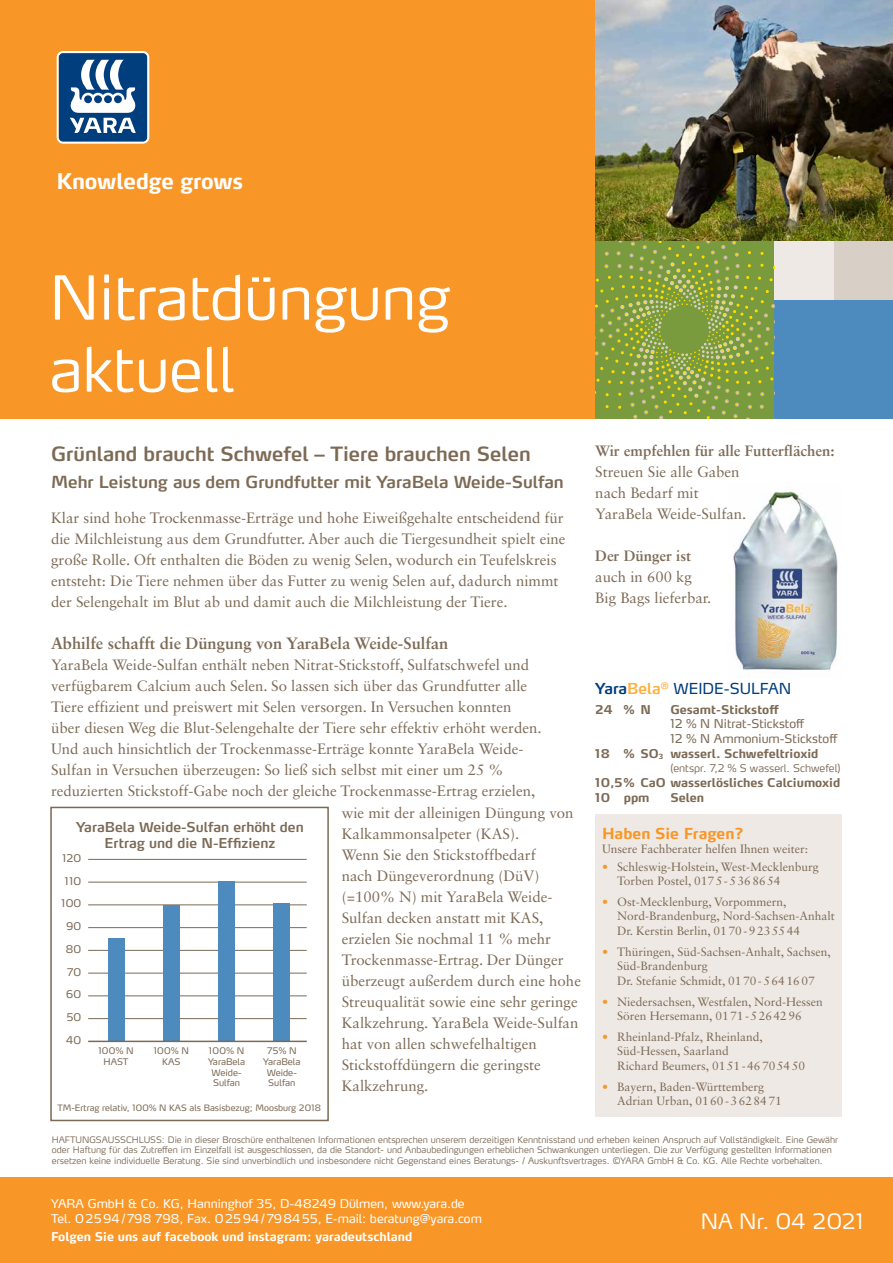
<style>
.page{position:relative;width:893px;height:1263px;background:#fff}
.page>*{position:absolute;margin:0;border:0;box-sizing:border-box;transform-origin:0 0}
.t1{font:300 60px/72px "Yara Max LF";color:#fff}
.t2{font:700 21.3px "Yara Max LF";letter-spacing:-.01em;color:#fff}
.t3{font:300 21px "Yara Max LF";color:#fff}
.t4{font:600 19.5px "Yara Max LF";color:#7c6a55}
.t5{font:600 16.5px "Yara Max LF";color:#7c6a55}
.t6{font:700 16.5px "Sabon LT Std";color:#7c6a55}
.t7{font:15px/21px "Sabon LT Std";color:#7c6a55}
.t8{font:700 15px "Sabon LT Std";color:#7c6a55}
.t9{font:15px "Yara Max LF";color:#003e7e}
.t10{font:700 15px "Yara Max LF";color:#f89728}
.t11{font:600 13.5px/16.2px "Yara Max LF";color:#7c6a55;text-align:center}
.t12{font:12px/14.4px "Sabon LT Std";color:#7c6a55}
.t13{font:12px/14.4px "Yara Max LF";color:#fff}
.t14{font:700 12px/15px "Yara Max LF";color:#7c6a55}
.t15{font:700 12px "Yara Max LF";color:#fff}
.t16{font:12px "Yara Max LF";color:#7c6a55}
.t17{font:300 10.5px "Yara Max LF";color:#7c6a55}
.t18{font:10.5px "Yara Max LF";letter-spacing:.02em;color:#7c6a55}
.t19{font:9px/10.8px "Yara Max LF";color:#7c6a55;text-align:center}
.t20{font:300 8.85px/10.6px "Yara Max LF";color:#7c6a55}
.t21{font:8.7px "Yara Max LF";color:#7c6a55}
.s1{font-weight:600}
.s2{font-weight:600;color:#fbb040}
.s3{color:#f89728}
</style>
<div class="page">
<div style="left:50px;top:807px;width:279px;height:314px;border:2px solid #7c6a55"></div>
<div style="left:0;top:0;width:893px;height:419px;background:#f89728"></div>
<div style="left:0;top:1178px;width:893px;height:85px;background:#f89728"></div>
<div style="left:833px;top:240px;width:60px;height:60px;background:#d8cfc6"></div>
<div style="left:774px;top:240px;width:59px;height:60px;background:#efe9e5"></div>
<div style="left:774px;top:300px;width:119px;height:119px;background:#4d8abe"></div>
<svg style="left:596px;top:240px;width:212px;height:179px"></svg>
<svg style="left:57px;top:51px;width:92px;height:93px;background:#5980a8"></svg>
<img style="left:595px;top:0;width:298px;height:240px">
<img style="left:733px;top:491px;width:105px;height:179px">
<div style="left:595px;top:814px;width:247px;height:303px;background:#efe9e5"></div>
<hr style="left:88px;top:1018px;width:219px;height:1px;background:#7c6a55">
<hr style="left:88px;top:995px;width:219px;height:1px;background:#7c6a55">
<hr style="left:88px;top:973px;width:219px;height:1px;background:#7c6a55">
<hr style="left:88px;top:950px;width:219px;height:1px;background:#7c6a55">
<hr style="left:88px;top:927px;width:219px;height:1px;background:#7c6a55">
<hr style="left:88px;top:905px;width:219px;height:1px;background:#7c6a55">
<hr style="left:88px;top:882px;width:219px;height:1px;background:#7c6a55">
<hr style="left:88px;top:859px;width:219px;height:1px;background:#7c6a55">
<div style="left:108px;top:938px;width:16px;height:103px;background:#4d8abe"></div>
<div style="left:163px;top:905px;width:17px;height:136px;background:#4d8abe"></div>
<div style="left:218px;top:881px;width:17px;height:160px;background:#4d8abe"></div>
<div style="left:273px;top:903px;width:17px;height:138px;background:#4d8abe"></div>
<hr style="left:88px;top:1040px;width:219px;height:2px;background:#7c6a55">
<h2 class="t2" style="left:57px;top:168px;width:188px">Knowledge grows</h2>
<h1 class="t1" style="left:50px;top:261px;width:402px">Nitratdüngung aktuell</h1>
<h3 class="t4" style="left:51px;top:441px;width:481px">Grünland braucht Schwefel – Tiere brauchen Selen</h3>
<p class="t5" style="left:51px;top:471px;width:514px">Mehr Leistung aus dem Grundfutter mit YaraBela Weide-Sulfan</p>
<p class="t7" style="left:51px;top:507px;width:516px">Klar sind hohe Trockenmasse-Erträge und hohe Eiweißgehalte entscheidend für die Milchleistung aus dem Grundfutter. Aber auch die Tiergesundheit spielt eine große Rolle. Oft enthalten die Böden zu wenig Selen, wodurch ein Teufelskreis entsteht: Die Tiere nehmen über das Futter zu wenig Selen auf, dadurch nimmt der Selengehalt im Blut ab und damit auch die Milchleistung der Tiere.</p>
<p class="t6" style="left:51px;top:633px;width:399px">Abhilfe schafft die Düngung von YaraBela Weide-Sulfan</p>
<p class="t7" style="left:51px;top:654px;width:492px">YaraBela Weide-Sulfan enthält neben Nitrat-Stickstoff, Sulfatschwefel und verfügbarem Calcium auch Selen. So lassen sich über das Grundfutter alle Tiere effizient und preiswert mit Selen versorgen. In Versuchen konnten über diesen Weg die Blut-Selengehalte der Tiere sehr effektiv erhöht werden.<br>Und auch hinsichtlich der Trockenmasse-Erträge konnte YaraBela Weide-Sulfan in Versuchen überzeugen: So ließ sich selbst mit einer um 25 % reduzierten Stickstoff-Gabe noch der gleiche Trockenmasse-Ertrag erzielen,</p>
<p class="t11" style="left:76px;top:818px;width:229px">YaraBela Weide-Sulfan erhöht den<br>Ertrag und die N-Effizienz</p>
<p class="t18" style="left:62px;top:851px;width:20px">120</p>
<p class="t18" style="left:65px;top:874px;width:18px">110</p>
<p class="t18" style="left:62px;top:897px;width:21px">100</p>
<p class="t18" style="left:66px;top:920px;width:17px">90</p>
<p class="t18" style="left:66px;top:942px;width:17px">80</p>
<p class="t18" style="left:67px;top:965px;width:16px">70</p>
<p class="t18" style="left:66px;top:988px;width:17px">60</p>
<p class="t18" style="left:67px;top:1011px;width:16px">50</p>
<p class="t18" style="left:66px;top:1033px;width:17px">40</p>
<p class="t19" style="left:98px;top:1045px;width:37px">100% N<br>HAST</p>
<p class="t19" style="left:154px;top:1045px;width:37px">100% N<br>KAS</p>
<p class="t19" style="left:208px;top:1045px;width:39px">100% N<br>YaraBela<br>Weide-<br>Sulfan</p>
<p class="t19" style="left:263px;top:1045px;width:39px">75% N<br>YaraBela<br>Weide-<br>Sulfan</p>
<p class="t21" style="left:57px;top:1103px;width:265px">TM-Ertrag relativ, 100% N KAS als Basisbezug; Moosburg 2018</p>
<p class="t7" style="left:342px;top:802px;width:241px">wie mit der alleinigen Düngung von<br>Kalkammonsalpeter (KAS).<br>Wenn Sie den Stickstoffbedarf<br>nach Düngeverordnung (DüV) (=100% N) mit YaraBela Weide-<br>Sulfan decken anstatt mit KAS, erzielen Sie nochmal 11 % mehr<br>Trockenmasse-Ertrag. Der Dünger überzeugt außerdem durch eine hohe<br>Streuqualität sowie eine sehr geringe<br>Kalkzehrung. YaraBela Weide-Sulfan hat von allen schwefelhaltigen<br>Stickstoffdüngern die geringste<br>Kalkzehrung.</p>
<p class="t8" style="left:595px;top:442px;width:241px">Wir empfehlen für alle Futterflächen:</p>
<p class="t7" style="left:595px;top:461px;width:153px">Streuen Sie alle Gaben nach Bedarf mit<br>YaraBela Weide-Sulfan.</p>
<p class="t8" style="left:595px;top:547px;width:97px">Der Dünger ist</p>
<p class="t7" style="left:595px;top:566px;width:117px">auch in 600 kg<br>Big Bags lieferbar.</p>
<p class="t9" style="left:595px;top:678px;width:197px"><span class="s1">Yara</span><span class="s2">Bela</span><sup>®</sup> WEIDE-SULFAN</p>
<p class="t14" style="left:595px;top:702px;width:57px">24 % N</p>
<p class="t14" style="left:670px;top:702px;width:110px">Gesamt-Stickstoff</p>
<p class="t16" style="left:670px;top:716px;width:135px">12 % N Nitrat-Stickstoff</p>
<p class="t16" style="left:670px;top:731px;width:169px">12 % N Ammonium-Stickstoff</p>
<p class="t14" style="left:595px;top:746px;width:225px">18 % SO<sub>3</sub> wasserl. Schwefeltrioxid</p>
<p class="t17" style="left:670px;top:762px;width:172px">(entspr. 7,2 % S wasserl. Schwefel)</p>
<p class="t14" style="left:595px;top:775px;width:246px">10,5% CaO wasserlösliches Calciumoxid<br>10 ppm</p>
<p class="t14" style="left:670px;top:790px;width:35px">Selen</p>
<p class="t10" style="left:602px;top:824px;width:143px">Haben Sie Fragen?</p>
<p class="t12" style="left:602px;top:841px;width:208px">Unsere Fachberater helfen Ihnen weiter:</p>
<p class="t12" style="left:617px;top:859px;width:203px;text-indent:-15px"><span class="s3">•</span> Schleswig-Holstein, West-Mecklenburg<br>Torben Postel, 0175-5368654</p>
<p class="t12" style="left:617px;top:894px;width:219px;text-indent:-15px"><span class="s3">•</span> Ost-Mecklenburg, Vorpommern,<br>Nord-Brandenburg, Nord-Sachsen-Anhalt<br>Dr. Kerstin Berlin, 0170-9235544</p>
<p class="t12" style="left:617px;top:944px;width:215px;text-indent:-15px"><span class="s3">•</span> Thüringen, Süd-Sachsen-Anhalt, Sachsen,<br>Süd-Brandenburg<br>Dr. Stefanie Schmidt, 0170-5641607</p>
<p class="t12" style="left:602px;top:994px;width:222px;text-align:center"><span class="s3">•</span> Niedersachsen, Westfalen, Nord-Hessen<br>Sören Hersemann, 0171-5264296</p>
<p class="t12" style="left:617px;top:1029px;width:189px;text-indent:-15px"><span class="s3">•</span> Rheinland-Pfalz, Rheinland,<br>Süd-Hessen, Saarland<br>Richard Beumers, 0151-46705450</p>
<p class="t12" style="left:617px;top:1079px;width:166px;text-indent:-15px"><span class="s3">•</span> Bayern, Baden-Württemberg<br>Adrian Urban, 0160-3628471</p>
<p class="t20" style="left:52px;top:1134px;width:788px">HAFTUNGSAUSSCHLUSS: Die in dieser Broschüre enthaltenen Informationen entsprechen unserem derzeitigen Kenntnisstand und erheben keinen Anspruch auf Vollständigkeit. Eine Gewähr oder Haftung für das Zutreffen im Einzelfall ist ausgeschlossen, da die Standort- und Anbaubedingungen erheblichen Schwankungen unterliegen. Die zur Verfügung gestellten Informationen ersetzen keine individuelle Beratung. Sie sind unverbindlich und insbesondere nicht Gegenstand eines Beratungs- / Auskunftsvertrages. ©YARA GmbH &amp; Co. KG. Alle Rechte vorbehalten.</p>
<p class="t13" style="left:51px;top:1196px;width:432px">YARA GmbH &amp; Co. KG, Hanninghof 35, D-48249 Dülmen, www.yara.de<br>Tel. 02594/798 798, Fax. 02594/798455, E-mail: beratung@yara.com</p>
<p class="t15" style="left:51px;top:1229px;width:363px">Folgen Sie uns auf facebook und instagram: yaradeutschland</p>
<h3 class="t3" style="left:701px;top:1208px;width:164px">NA Nr. 04 2021</h3>
</div>
